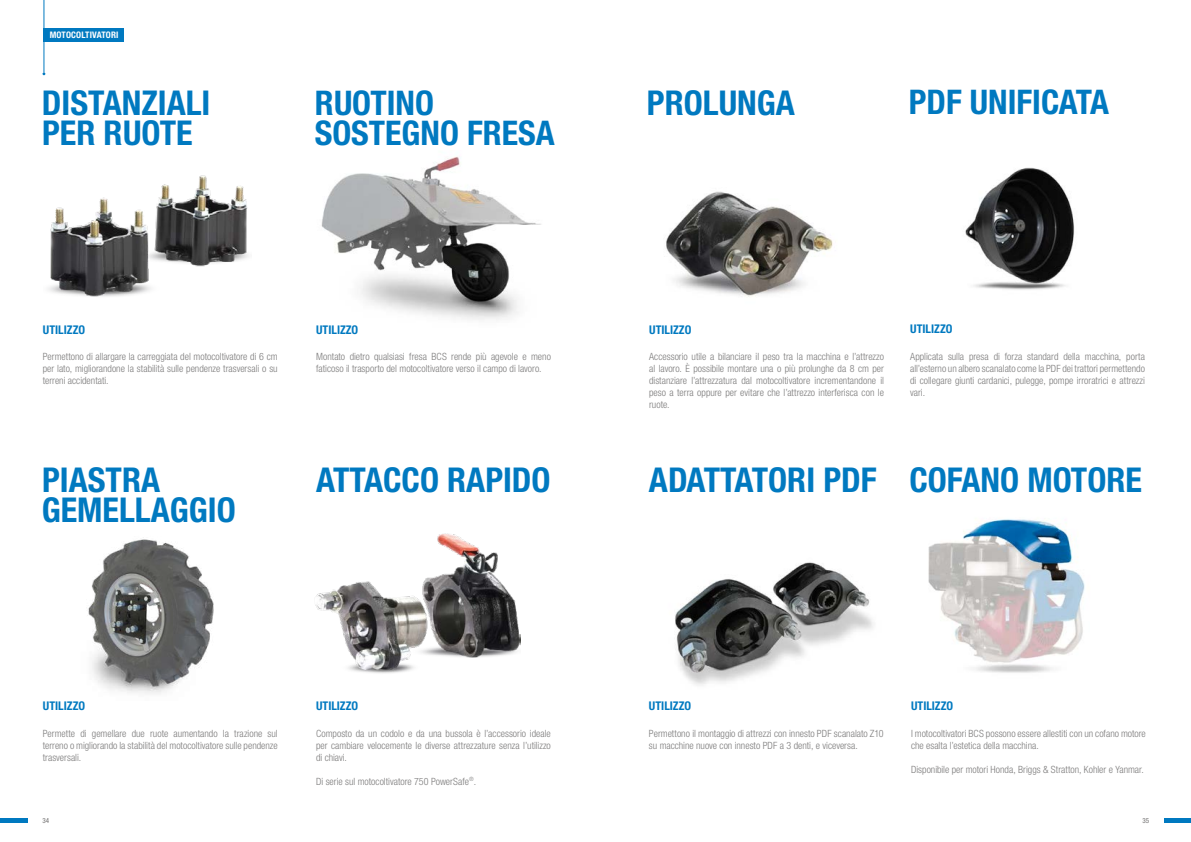
<style>
.page{position:relative;width:1191px;height:842px;background:#fff}
.page>*{position:absolute;margin:0;border:0;box-sizing:border-box;transform-origin:0 0}
.t1{font:700 condensed 34.2px/30px "Helvetica Neue LT Std";color:#0079c0}
.t2{font:700 condensed 34px/30px "Helvetica Neue LT Std";color:#0079c0}
.t3{font:700 condensed 12px "Helvetica Neue LTW1 G";color:#0079c0}
.t4{font:300 condensed 10px/12px "Helvetica Neue LTW1 G";color:#7c7b7b;text-align:justify}
.t5{font:700 condensed 9px "Helvetica Neue LT Std";letter-spacing:.02em;color:#fff}
.t6{font:condensed 7px "Helvetica Neue LT Std";color:#706f6f}
</style>
<div class="page">
<img style="left:48px;top:175px;width:201px;height:122px">
<img style="left:88px;top:539px;width:126px;height:155px">
<div style="left:44px;top:28px;width:80px;height:14px;background:#0079c0"></div>
<hr style="left:44px;top:0;width:1px;height:72px;background:#0079c0">
<img style="left:321px;top:156px;width:220px;height:164px">
<img style="left:315px;top:533px;width:205px;height:140px">
<img style="left:666px;top:191px;width:167px;height:106px">
<img style="left:675px;top:562px;width:198px;height:123px">
<img style="left:965px;top:167px;width:109px;height:123px">
<img style="left:928px;top:519px;width:157px;height:154px">
<hr style="left:0;top:819px;width:27px;height:4px;background:#0079c0">
<hr style="left:1164px;top:819px;width:27px;height:4px;background:#0079c0">
<p class="t5" style="left:50px;top:29px;width:70px">MOTOCOLTIVATORI</p>
<h1 class="t1" style="left:42px;top:88px;width:170px">DISTANZIALI<br>PER RUOTE</h1>
<h2 class="t2" style="left:315px;top:87px;width:241px">RUOTINO<br>SOSTEGNO FRESA</h2>
<p class="t3" style="left:43px;top:322px;width:44px">UTILIZZO</p>
<p class="t4" style="left:43px;top:351px;width:236px">Permettono di allargare la carreggiata del motocoltivatore di 6 cm per lato, migliorandone la stabilità sulle pendenze trasversali o su terreni accidentati.</p>
<h1 class="t1" style="left:42px;top:464px;width:196px">PIASTRA<br>GEMELLAGGIO</h1>
<p class="t3" style="left:316px;top:322px;width:44px">UTILIZZO</p>
<p class="t4" style="left:316px;top:351px;width:236px">Montato dietro qualsiasi fresa BCS rende più agevole e meno faticoso il trasporto del motocoltivatore verso il campo di lavoro.</p>
<h1 class="t1" style="left:316px;top:464px;width:236px">ATTACCO RAPIDO</h1>
<p class="t3" style="left:43px;top:699px;width:44px">UTILIZZO</p>
<p class="t4" style="left:43px;top:727px;width:236px">Permette di gemellare due ruote aumentando la trazione sul terreno o migliorando la stabilità del motocoltivatore sulle pendenze trasversali.</p>
<p class="t3" style="left:316px;top:699px;width:44px">UTILIZZO</p>
<p class="t4" style="left:316px;top:727px;width:236px">Composto da un codolo e da una bussola è l’accessorio ideale per cambiare velocemente le diverse attrezzature senza l’utilizzo di chiavi.</p>
<p class="t4" style="left:316px;top:775px;width:162px">Di serie sul motocoltivatore 750 PowerSafe<sup>®</sup>.</p>
<h1 class="t1" style="left:647px;top:88px;width:149px">PROLUNGA</h1>
<h2 class="t2" style="left:908px;top:87px;width:202px">PDF UNIFICATA</h2>
<p class="t3" style="left:649px;top:322px;width:44px">UTILIZZO</p>
<p class="t4" style="left:649px;top:351px;width:236px">Accessorio utile a bilanciare il peso tra la macchina e l’attrezzo al lavoro. È possibile montare una o più prolunghe da 8 cm per distanziare l’attrezzatura dal motocoltivatore incrementandone il peso a terra oppure per evitare che l’attrezzo interferisca con le ruote.</p>
<h1 class="t1" style="left:649px;top:464px;width:229px">ADATTATORI PDF</h1>
<p class="t3" style="left:910px;top:322px;width:44px">UTILIZZO</p>
<p class="t4" style="left:910px;top:350px;width:236px">Applicata sulla presa di forza standard della macchina, porta all’esterno un albero scanalato come la PDF dei trattori permettendo di collegare giunti cardanici, pulegge, pompe irroratrici e attrezzi vari.</p>
<h1 class="t1" style="left:909px;top:464px;width:234px">COFANO MOTORE</h1>
<p class="t3" style="left:649px;top:699px;width:44px">UTILIZZO</p>
<p class="t4" style="left:649px;top:727px;width:236px">Permettono il montaggio di attrezzi con innesto PDF scanalato Z10 su macchine nuove con innesto PDF a 3 denti, e viceversa.</p>
<p class="t3" style="left:911px;top:699px;width:44px">UTILIZZO</p>
<p class="t4" style="left:911px;top:727px;width:236px">I motocoltivatori BCS possono essere allestiti con un cofano motore che esalta l’estetica della macchina.</p>
<p class="t4" style="left:911px;top:763px;width:234px">Disponibile per motori Honda, Briggs &amp; Stratton, Kohler e Yanmar.</p>
<p class="t6" style="left:43px;top:817px;width:8px">34</p>
<p class="t6" style="left:1142px;top:817px;width:8px">35</p>
</div>
